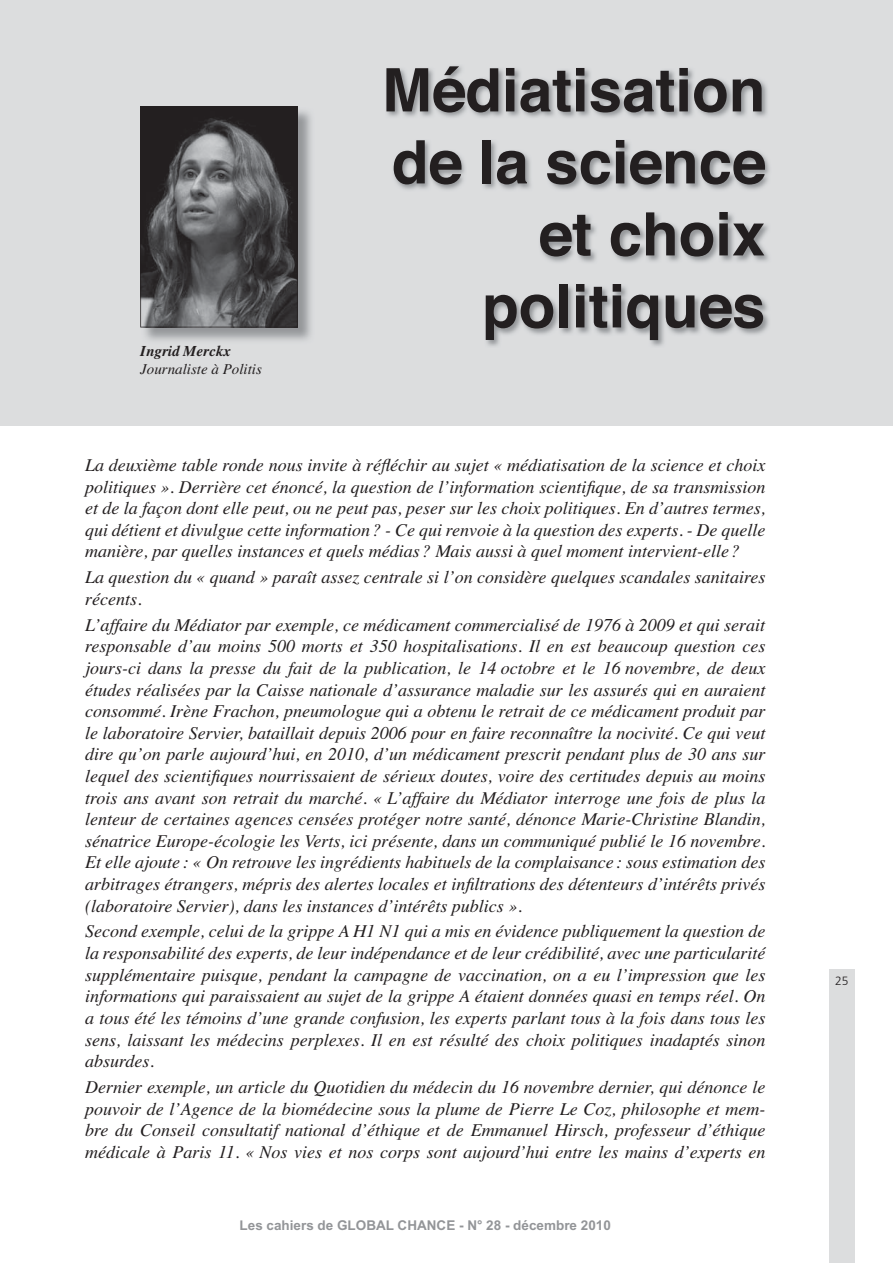
<style>
.page{position:relative;width:893px;height:1263px;background:#fff}
.page>*{position:absolute;margin:0;border:0;box-sizing:border-box;transform-origin:0 0}
.t1{font:700 60px/72px "Helvetica";color:#231f20;text-align:right}
.t2{font:italic 18px/21.6px "Times";color:#231f20;text-align:justify}
.t3{font:italic 15px/18px "Times";color:#231f20}
.t4{font:700 13.5px "Arial";color:#939598}
.t5{font:300 12px "Frutiger";color:#231f20}
.s1{font-weight:700}
</style>
<div class="page">
<div style="left:829px;top:969px;width:26px;height:294px;background:#dcddde"></div>
<div style="left:0;top:0;width:893px;height:425px;background:#dcddde"></div>
<img style="left:387px;top:66px;width:383px;height:280px">
<img style="left:141px;top:111px;width:170px;height:230px">
<svg style="left:140px;top:106px;width:158px;height:221px"></svg>
<p class="t3" style="left:140px;top:343px;width:123px"><span class="s1">Ingrid Merckx<br></span>Journaliste à Politis</p>
<p class="t1" style="left:382px;top:60px;width:385px">Médiatisation de la science et choix politiques</p>
<p class="t2" style="left:85px;top:456px;width:682px">La deuxième table ronde nous invite à réfléchir au sujet « médiatisation de la science et choix politiques ». Derrière cet énoncé, la question de l’information scientifique, de sa transmission et de la façon dont elle peut, ou ne peut pas, peser sur les choix politiques. En d’autres termes, qui détient et divulgue cette information ? - Ce qui renvoie à la question des experts. - De quelle manière, par quelles instances et quels médias ? Mais aussi à quel moment intervient-elle ?</p>
<p class="t2" style="left:85px;top:568px;width:682px">La question du « quand » paraît assez centrale si l’on considère quelques scandales sanitaires récents.</p>
<p class="t2" style="left:85px;top:615px;width:682px">L’affaire du Médiator par exemple, ce médicament commercialisé de 1976 à 2009 et qui serait responsable d’au moins 500 morts et 350 hospitalisations. Il en est beaucoup question ces jours-ci dans la presse du fait de la publication, le 14 octobre et le 16 novembre, de deux études réalisées par la Caisse nationale d’assurance maladie sur les assurés qui en auraient consommé. Irène Frachon, pneumologue qui a obtenu le retrait de ce médicament produit par le laboratoire Servier, bataillait depuis 2006 pour en faire reconnaître la nocivité. Ce qui veut dire qu’on parle aujourd’hui, en 2010, d’un médicament prescrit pendant plus de 30 ans sur lequel des scientifiques nourrissaient de sérieux doutes, voire des certitudes depuis au moins trois ans avant son retrait du marché. « L’affaire du Médiator interroge une fois de plus la lenteur de certaines agences censées protéger notre santé, dénonce Marie-Christine Blandin, sénatrice Europe-écologie les Verts, ici présente, dans un communiqué publié le 16 novembre.<br>Et elle ajoute : « On retrouve les ingrédients habituels de la complaisance : sous estimation des arbitrages étrangers, mépris des alertes locales et infiltrations des détenteurs d’intérêts privés (laboratoire Servier), dans les instances d’intérêts publics ».</p>
<p class="t2" style="left:85px;top:922px;width:682px">Second exemple, celui de la grippe A H1 N1 qui a mis en évidence publiquement la question de la responsabilité des experts, de leur indépendance et de leur crédibilité, avec une particularité supplémentaire puisque, pendant la campagne de vaccination, on a eu l’impression que les informations qui paraissaient au sujet de la grippe A étaient données quasi en temps réel. On a tous été les témoins d’une grande confusion, les experts parlant tous à la fois dans tous les sens, laissant les médecins perplexes. Il en est résulté des choix politiques inadaptés sinon absurdes.</p>
<p class="t2" style="left:85px;top:1078px;width:682px">Dernier exemple, un article du Quotidien du médecin du 16 novembre dernier, qui dénonce le pouvoir de l’Agence de la biomédecine sous la plume de Pierre Le Coz, philosophe et mem&shy;bre du Conseil consultatif national d’éthique et de Emmanuel Hirsch, professeur d’éthique médicale à Paris 11. « Nos vies et nos corps sont aujourd’hui entre les mains d’experts en</p>
<p class="t4" style="left:240px;top:1218px;width:373px">Les cahiers de GLOBAL CHANCE - N° 28 - décembre 2010</p>
<p class="t5" style="left:835px;top:976px;width:15px">25</p>
</div>
